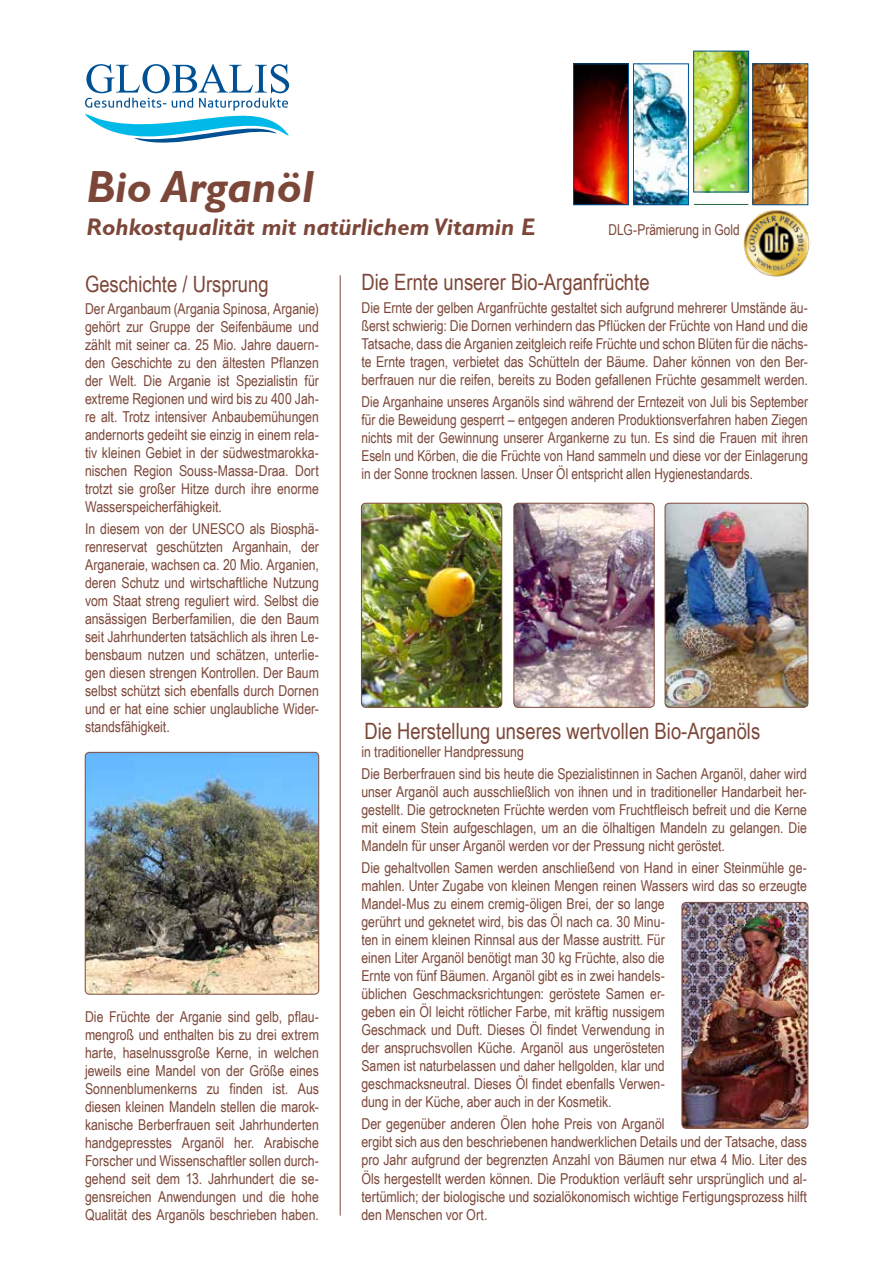
<style>
.page{position:relative;width:893px;height:1263px;background:#fff}
.page>*{position:absolute;margin:0;border:0;box-sizing:border-box;transform-origin:0 0}
.t1{font:italic 700 45px "Gill Sans";color:#7c4739}
.t2{font:italic 700 24px "Gill Sans";color:#7c4739}
.t3{font:22.5px "Arial Narrow";color:#7c4739}
.t4{font:15px/18px "Arial Narrow";letter-spacing:-.005em;color:#7c4739;text-align:justify}
</style>
<div class="page">
<svg style="left:85px;top:64px;width:204px;height:79px"></svg>
<img style="left:635px;top:66px;width:51px;height:137px">
<div style="left:633px;top:64px;width:55px;height:141px;border:1px solid #005193"></div>
<img style="left:575px;top:66px;width:52px;height:137px">
<div style="left:573px;top:64px;width:56px;height:141px;border:1px solid #005193"></div>
<img style="left:696px;top:53px;width:51px;height:137px">
<div style="left:694px;top:51px;width:55px;height:141px;border:1px solid #005193"></div>
<img style="left:755px;top:66px;width:51px;height:137px">
<hr style="left:694px;top:204px;width:54px;height:1px;background:#246843">
<hr style="left:340px;top:275px;width:1px;height:940px;background:#7c4739">
<img style="left:682px;top:902px;width:126px;height:226px">
<div style="left:682px;top:902px;width:126px;height:226px;border:1px solid #7c4739;border-radius:4px"></div>
<img style="left:665px;top:503px;width:143px;height:204px">
<div style="left:665px;top:503px;width:143px;height:204px;border:1px solid #7c4739;border-radius:4px"></div>
<img style="left:514px;top:503px;width:140px;height:204px">
<div style="left:514px;top:503px;width:140px;height:204px;border:1px solid #7c4739;border-radius:4px"></div>
<img style="left:361px;top:503px;width:141px;height:204px">
<div style="left:361px;top:503px;width:141px;height:204px;border:1px solid #7c4739;border-radius:4px"></div>
<img style="left:85px;top:752px;width:234px;height:242px">
<div style="left:85px;top:752px;width:234px;height:242px;border:1px solid #7c4739;border-radius:4px"></div>
<img style="left:743px;top:210px;width:67px;height:67px">
<h1 class="t1" style="left:87px;top:161px;width:229px">Bio Arganöl</h1>
<h2 class="t2" style="left:87px;top:213px;width:450px">Rohkostqualität mit natürlichem Vitamin E</h2>
<h3 class="t3" style="left:361px;top:270px;width:290px">Die Ernte unserer Bio-Arganfrüchte</h3>
<p class="t4" style="left:361px;top:298px;width:448px">Die Ernte der gelben Arganfrüchte gestaltet sich aufgrund mehrerer Umstände äu&shy;ßerst schwierig: Die Dornen verhindern das Pflücken der Früchte von Hand und die Tatsache, dass die Arganien zeitgleich reife Früchte und schon Blüten für die nächs&shy;te Ernte tragen, verbietet das Schütteln der Bäume. Daher können von den Ber&shy;berfrauen nur die reifen, bereits zu Boden gefallenen Früchte gesammelt werden.</p>
<p class="t4" style="left:361px;top:392px;width:448px">Die Arganhaine unseres Arganöls sind während der Erntezeit von Juli bis September für die Beweidung gesperrt – entgegen anderen Produktionsverfahren haben Ziegen nichts mit der Gewinnung unserer Argankerne zu tun. Es sind die Frauen mit ihren Eseln und Körben, die die Früchte von Hand sammeln und diese vor der Einlagerung in der Sonne trocknen lassen. Unser Öl entspricht allen Hygienestandards.</p>
<p class="t4" style="left:609px;top:220px;width:133px">DLG-Prämierung in Gold</p>
<h3 class="t3" style="left:85px;top:271px;width:185px">Geschichte / Ursprung</h3>
<p class="t4" style="left:85px;top:300px;width:235px">Der Arganbaum (Argania Spinosa, Arganie) gehört zur Gruppe der Seifenbäume und zählt mit seiner ca. 25 Mio. Jahre dauern&shy;den Geschichte zu den ältesten Pflanzen der Welt. Die Arganie ist Spezialistin für extreme Regionen und wird bis zu 400 Jah&shy;re alt. Trotz intensiver Anbaubemühungen andernorts gedeiht sie einzig in einem rela&shy;tiv kleinen Gebiet in der südwestmarokka&shy;nischen Region Souss-Massa-Draa. Dort trotzt sie großer Hitze durch ihre enorme Wasserspeicherfähigkeit.</p>
<p class="t4" style="left:85px;top:520px;width:235px">In diesem von der UNESCO als Biosphä&shy;renreservat geschützten Arganhain, der Arganeraie, wachsen ca. 20 Mio. Arganien, deren Schutz und wirtschaftliche Nutzung vom Staat streng reguliert wird. Selbst die ansässigen Berberfamilien, die den Baum seit Jahrhunderten tatsächlich als ihren Le&shy;bensbaum nutzen und schätzen, unterlie&shy;gen diesen strengen Kontrollen. Der Baum selbst schützt sich ebenfalls durch Dornen und er hat eine schier unglaubliche Wider&shy;standsfähigkeit.</p>
<h3 class="t3" style="left:364px;top:718px;width:397px">Die Herstellung unseres wertvollen Bio-Arganöls</h3>
<p class="t4" style="left:361px;top:740px;width:447px;line-height:22.2px">in traditioneller Handpressung<br>Die Berberfrauen sind bis heute die Spezialistinnen in Sachen Arganöl, daher wird</p>
<p class="t4" style="left:361px;top:782px;width:447px">unser Arganöl auch ausschließlich von ihnen und in traditioneller Handarbeit her&shy;gestellt. Die getrockneten Früchte werden vom Fruchtfleisch befreit und die Kerne mit einem Stein aufgeschlagen, um an die ölhaltigen Mandeln zu gelangen. Die Mandeln für unser Arganöl werden vor der Pressung nicht geröstet.</p>
<p class="t4" style="left:361px;top:859px;width:447px;text-align:left">Die gehaltvollen Samen werden anschließend von Hand in einer Steinmühle ge&shy;mahlen. Unter Zugabe von kleinen Mengen reinen Wassers wird das so erzeugte Mandel-Mus zu einem cremig-öligen Brei, der so lange<br>gerührt und geknetet wird, bis das Öl nach ca. 30 Minu-<br>ten in einem kleinen Rinnsal aus der Masse austritt. Für<br>einen Liter Arganöl benötigt man 30 kg Früchte, also die<br>Ernte von fünf Bäumen. Arganöl gibt es in zwei handels-<br>üblichen Geschmacksrichtungen: geröstete Samen er-<br>geben ein Öl leicht rötlicher Farbe, mit kräftig nussigem<br>Geschmack und Duft. Dieses Öl findet Verwendung in<br>der anspruchsvollen Küche. Arganöl aus ungerösteten<br>Samen ist naturbelassen und daher hellgolden, klar und<br>geschmacksneutral. Dieses Öl findet ebenfalls Verwen-<br>dung in der Küche, aber auch in der Kosmetik.</p>
<p class="t4" style="left:361px;top:1115px;width:447px;text-align:left">Der gegenüber anderen Ölen hohe Preis von Arganöl<br>ergibt sich aus den beschriebenen handwerklichen Details und der Tatsache, dass pro Jahr aufgrund der begrenzten Anzahl von Bäumen nur etwa 4 Mio. Liter des Öls hergestellt werden können. Die Produktion verläuft sehr ursprünglich und al&shy;tertümlich; der biologische und sozialökonomisch wichtige Fertigungsprozess hilft den Menschen vor Ort.</p>
<p class="t4" style="left:85px;top:1007px;width:235px">Die Früchte der Arganie sind gelb, pflau&shy;mengroß und enthalten bis zu drei extrem harte, haselnussgroße Kerne, in welchen jeweils eine Mandel von der Größe eines Sonnenblumenkerns zu finden ist. Aus diesen kleinen Mandeln stellen die marok&shy;kanische Berberfrauen seit Jahrhunderten handgepresstes Arganöl her. Arabische Forscher und Wissenschaftler sollen durch&shy;gehend seit dem 13. Jahrhundert die se&shy;gensreichen Anwendungen und die hohe Qualität des Arganöls beschrieben haben.</p>
</div>
